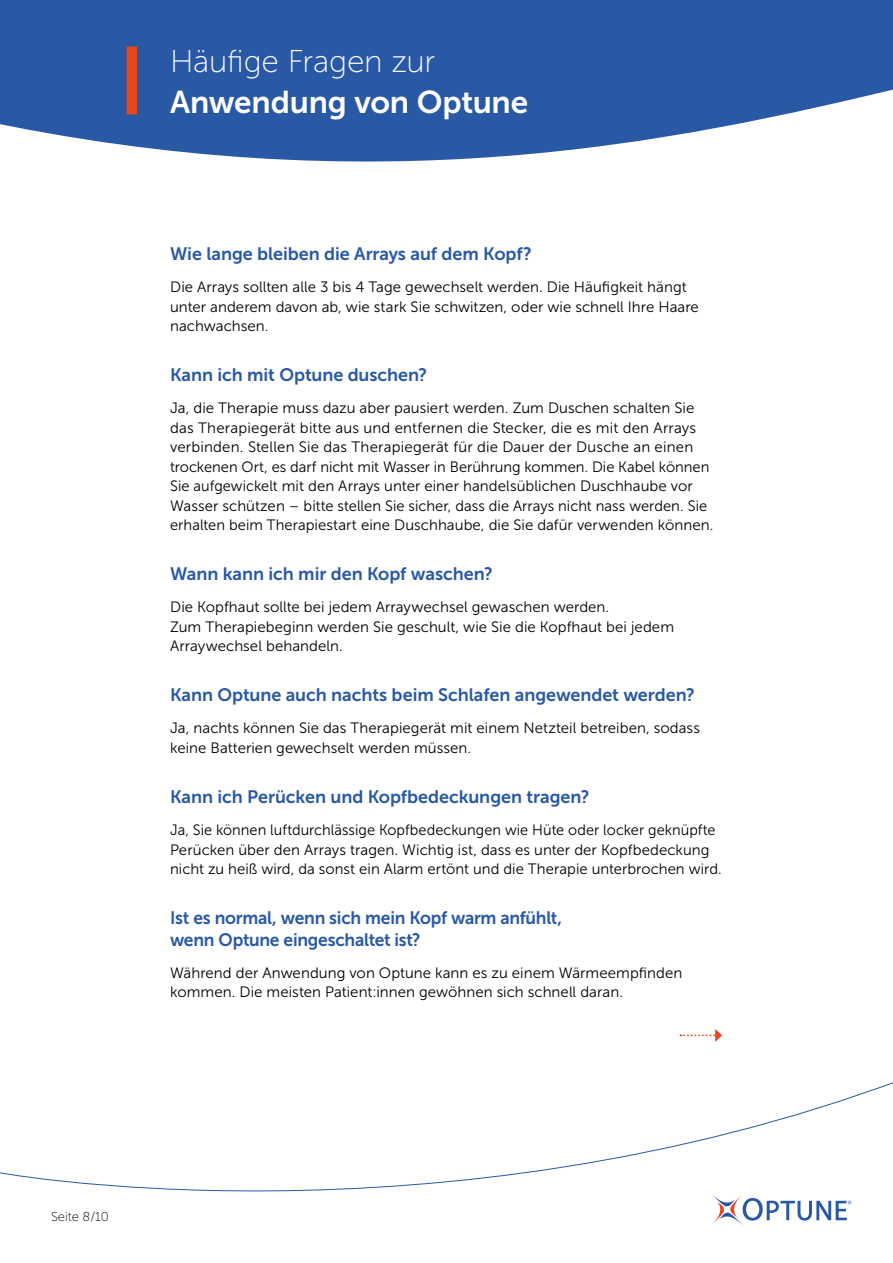
<style>
.page{position:relative;width:893px;height:1263px;background:#fff}
.page>*{position:absolute;margin:0;border:0;box-sizing:border-box;transform-origin:0 0}
.t1{font:31.5px "Museo Sans 700";letter-spacing:-.005em;color:#fff}
.t2{font:31.5px "Museo Sans 100";letter-spacing:-.005em;color:#fff}
.t3{font:18px/21.8px "Museo Sans 700";letter-spacing:-.01em;color:#2958a5}
.t4{font:15px/19.5px "Museo Sans 300";letter-spacing:.005em;color:#000}
.t5{font:12.9px "Museo Sans 100";color:#000}
</style>
<div class="page">
<svg style="left:680px;top:1029px;width:42px;height:13px"></svg>
<svg style="left:0;top:1082px;width:893px;height:122px"></svg>
<svg style="left:0;top:0;width:893px;height:162px;fill:#2958a5"></svg>
<div style="left:127px;top:46px;width:10px;height:68px;background:#e5481d"></div>
<svg style="left:712px;top:1194px;width:139px;height:32px"></svg>
<h1 class="t2" style="left:170px;top:44px;width:267px">Häufige Fragen zur</h1>
<h1 class="t1" style="left:170px;top:84px;width:360px">Anwendung von Optune</h1>
<p class="t3" style="left:170px;top:243px;width:363px">Wie lange bleiben die Arrays auf dem Kopf?</p>
<p class="t4" style="left:170px;top:278px;width:530px">Die Arrays sollten alle 3 bis 4 Tage gewechselt werden. Die Häufigkeit hängt unter anderem davon ab, wie stark Sie schwitzen, oder wie schnell Ihre Haare nachwachsen.</p>
<p class="t3" style="left:170px;top:364px;width:259px">Kann ich mit Optune duschen?</p>
<p class="t4" style="left:170px;top:399px;width:545px">Ja, die Therapie muss dazu aber pausiert werden. Zum Duschen schalten Sie das Therapiegerät bitte aus und entfernen die Stecker, die es mit den Arrays verbinden. Stellen Sie das Therapiegerät für die Dauer der Dusche an einen trockenen Ort, es darf nicht mit Wasser in Berührung kommen. Die Kabel können Sie aufgewickelt mit den Arrays unter einer handelsüblichen Duschhaube vor Wasser schützen – bitte stellen Sie sicher, dass die Arrays nicht nass werden. Sie erhalten beim Therapiestart eine Duschhaube, die Sie dafür verwenden können.</p>
<p class="t3" style="left:170px;top:563px;width:324px">Wann kann ich mir den Kopf waschen?</p>
<p class="t4" style="left:170px;top:598px;width:505px">Die Kopfhaut sollte bei jedem Arraywechsel gewaschen werden.<br>Zum Therapiebeginn werden Sie geschult, wie Sie die Kopfhaut bei jedem<br>Arraywechsel behandeln.</p>
<p class="t3" style="left:170px;top:684px;width:526px">Kann Optune auch nachts beim Schlafen angewendet werden?</p>
<p class="t4" style="left:170px;top:719px;width:531px">Ja, nachts können Sie das Therapiegerät mit einem Netzteil betreiben, sodass keine Batterien gewechselt werden müssen.</p>
<p class="t3" style="left:170px;top:786px;width:421px">Kann ich Perücken und Kopfbedeckungen tragen?</p>
<p class="t4" style="left:170px;top:820px;width:553px">Ja, Sie können luftdurchlässige Kopfbedeckungen wie Hüte oder locker geknüpfte<br>Perücken über den Arrays tragen. Wichtig ist, dass es unter der Kopfbedeckung nicht zu heiß wird, da sonst ein Alarm ertönt und die Therapie unterbrochen wird.</p>
<p class="t3" style="left:170px;top:907px;width:393px">Ist es normal, wenn sich mein Kopf warm anfühlt, wenn Optune eingeschaltet ist?</p>
<p class="t4" style="left:170px;top:963px;width:514px">Während der Anwendung von Optune kann es zu einem Wärmeempfinden kommen. Die meisten Patient:innen gewöhnen sich schnell daran.</p>
<p class="t5" style="left:51px;top:1209px;width:59px">Seite 8/10</p>
</div>
